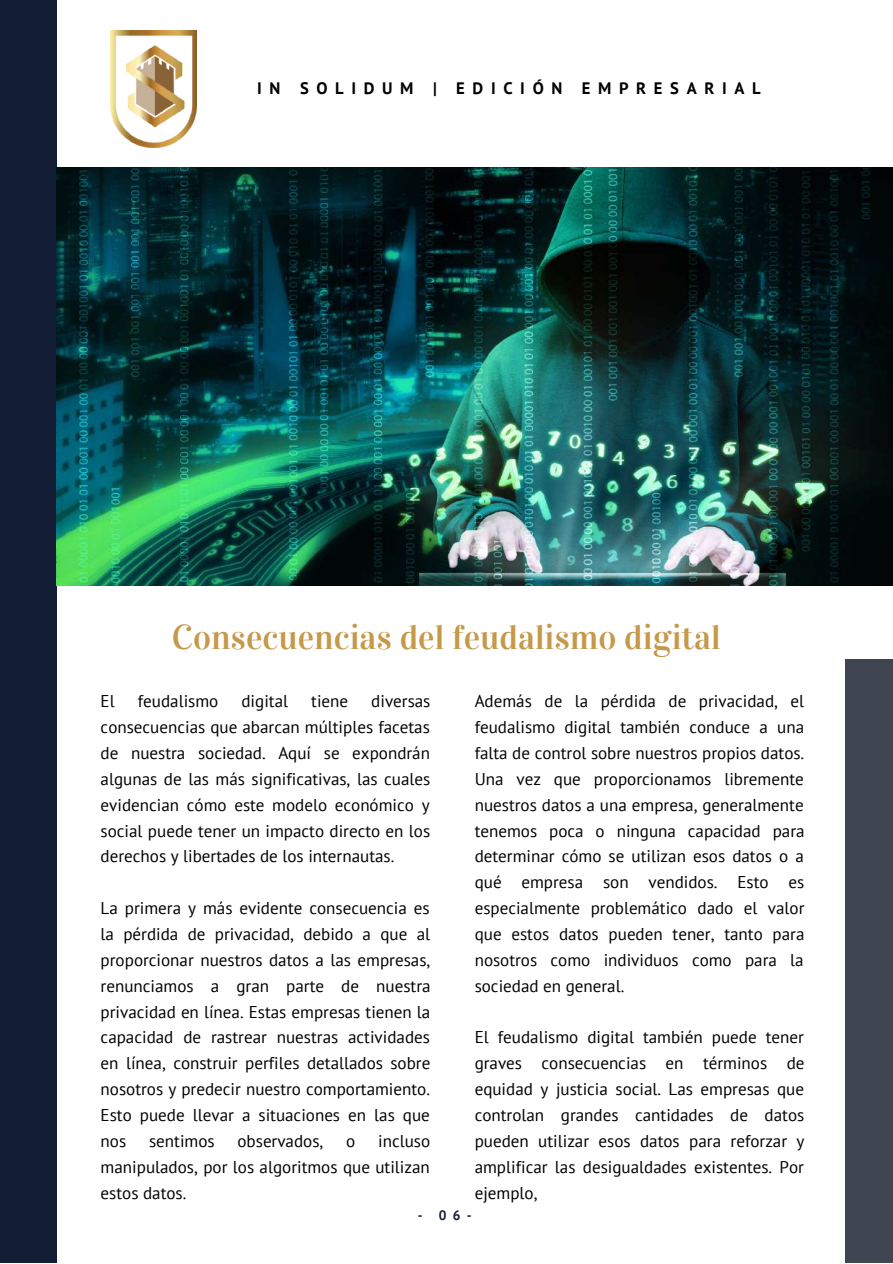
<style>
.page{position:relative;width:893px;height:1264px;background:#fff}
.page>*{position:absolute;margin:0;border:0;box-sizing:border-box;transform-origin:0 0}
.t1{font:34.5px "Vidaloka";color:#c6994a}
.t2{font:17.1px/25.8px "PT Sans";color:#000;text-align:justify}
.t3{font:700 16.65px "PT Sans";letter-spacing:.46em;color:#000}
.t4{font:700 13.65px "PT Sans";color:#131d35}
</style>
<div class="page">
<div style="left:845px;top:659px;width:47px;height:603px;background:#3f4652"></div>
<div style="left:0;top:0;width:56px;height:1262px;background:#131d35"></div>
<img style="left:110px;top:31px;width:87px;height:116px">
<img style="left:57px;top:167px;width:835px;height:418px">
<p class="t3" style="left:257px;top:77px;width:505px">IN SOLIDUM | EDICIÓN EMPRESARIAL</p>
<h1 class="t1" style="left:172px;top:616px;width:550px">Consecuencias del feudalismo digital</h1>
<p class="t2" style="left:101px;top:688px;width:331px;text-indent:270px">diversas consecuencias que abarcan múltiples facetas de nuestra sociedad. Aquí se expondrán algunas de las más significativas, las cuales evidencian cómo este modelo económico y social puede tener un impacto directo en los derechos y libertades de los internautas.</p>
<p class="t2" style="left:101px;top:894px;width:331px">La primera y más evidente consecuencia es la pérdida de privacidad, debido a que al proporcionar nuestros datos a las empresas, renunciamos a gran parte de nuestra privacidad en línea. Estas empresas tienen la capacidad de rastrear nuestras actividades en línea, construir perfiles detallados sobre nosotros y predecir nuestro comportamiento.<br>Esto puede llevar a situaciones en las que nos</p>
<p class="t2" style="left:101px;top:688px;width:16px">El</p>
<p class="t2" style="left:138px;top:688px;width:82px">feudalismo</p>
<p class="t2" style="left:241px;top:688px;width:48px">digital</p>
<p class="t2" style="left:311px;top:688px;width:38px">tiene</p>
<p class="t2" style="left:101px;top:1127px;width:331px;text-indent:277px">incluso manipulados, por los algoritmos que utilizan estos datos.</p>
<p class="t2" style="left:149px;top:1127px;width:67px">sentimos</p>
<p class="t2" style="left:237px;top:1127px;width:87px">observados,</p>
<p class="t2" style="left:346px;top:1127px;width:11px">o</p>
<p class="t2" style="left:474px;top:688px;width:331px">Además de la pérdida de privacidad, el feudalismo digital también conduce a una falta de control sobre nuestros propios datos.<br>Una vez que proporcionamos libremente nuestros datos a una empresa, generalmente tenemos poca o ninguna capacidad para determinar cómo se utilizan esos datos o a qué empresa son vendidos. Esto es especialmente problemático dado el valor que estos datos pueden tener, tanto para nosotros como individuos como para la sociedad en general.</p>
<p class="t2" style="left:474px;top:1024px;width:331px">El feudalismo digital también puede tener graves consecuencias en términos de equidad y justicia social. Las empresas que controlan grandes cantidades de datos pueden utilizar esos datos para reforzar y amplificar las desigualdades existentes. Por ejemplo,</p>
<p class="t4" style="left:418px;top:1206px;width:55px">- 06-</p>
</div>
